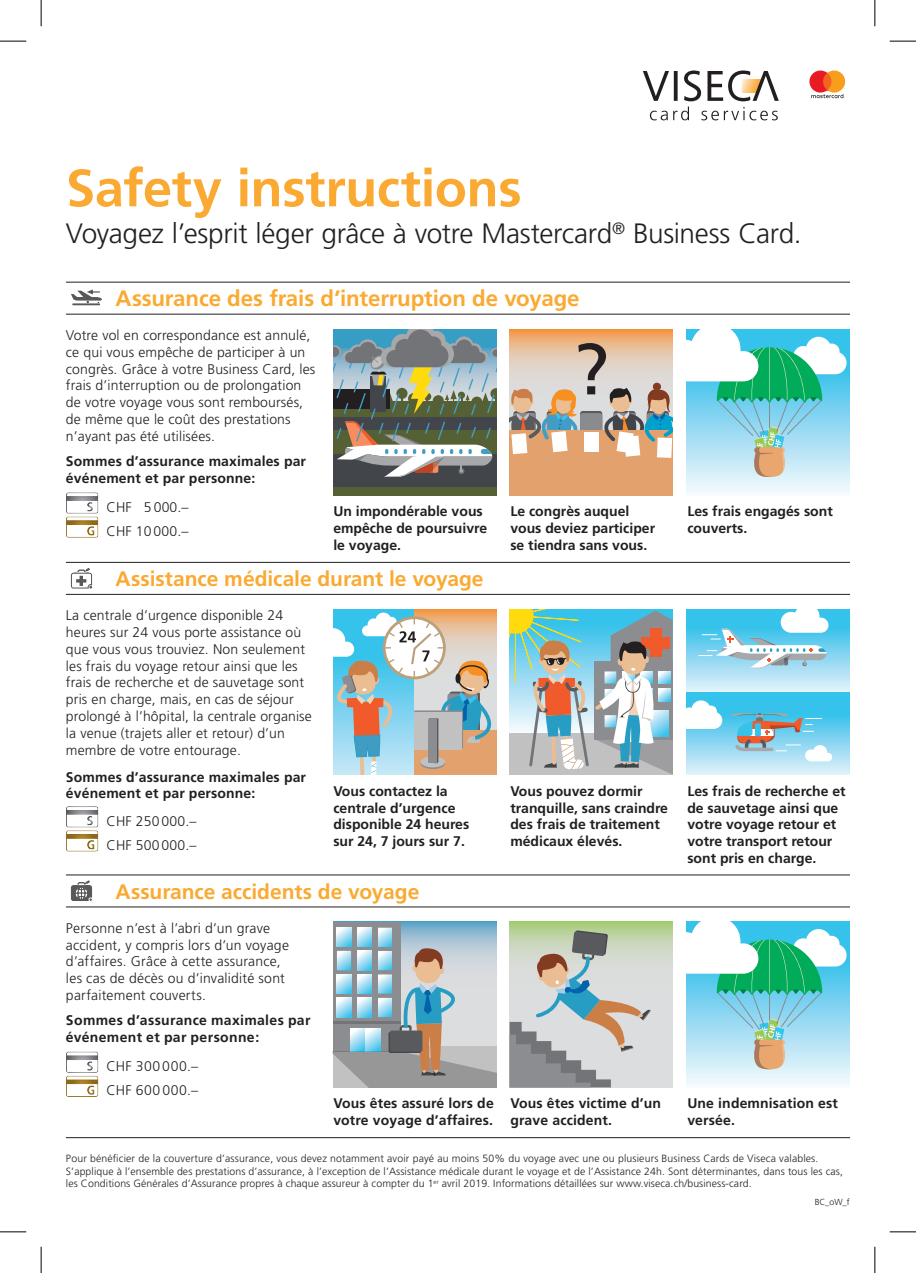
<style>
.page{position:relative;width:916px;height:1273px;background:#fff}
.page>*{position:absolute;margin:0;border:0;box-sizing:border-box;transform-origin:0 0}
.t1{font:700 52.5px "Frutiger";letter-spacing:-.005em;color:#faaa33}
.t2{font:300 28px "Frutiger";letter-spacing:-.015em;color:#231f20}
.t3{font:700 22.22px "Frutiger";letter-spacing:-.005em;color:#faaa33}
.t4{font:700 21px "Frutiger";letter-spacing:-.005em;color:#faaa33}
.t5{font:300 14px/16.8px "Frutiger";letter-spacing:.01em;color:#231f20}
.t6{font:700 14px/16.8px "Frutiger";color:#231f20}
.t7{font:700 14px/16.8px "Frutiger";letter-spacing:.025em;color:#231f20}
.t8{font:300 14px/24.2px "Frutiger";letter-spacing:.04em;color:#231f20}
.t9{font:300 10.5px/12.6px "Frutiger";letter-spacing:.01em;color:#231f20}
.t10{font:300 8.75px "Frutiger";color:#231f20}
</style>
<div class="page">
<svg style="left:650px;top:107px;width:39px;height:13px"></svg>
<svg style="left:701px;top:107px;width:77px;height:13px"></svg>
<svg style="left:643px;top:71px;width:34px;height:30px"></svg>
<svg style="left:684px;top:70px;width:17px;height:31px"></svg>
<svg style="left:707px;top:70px;width:72px;height:31px"></svg>
<svg style="left:809px;top:71px;width:36px;height:27px"></svg>
<svg style="left:333px;top:330px;width:163px;height:165px;background:#77837b"></svg>
<svg style="left:509px;top:330px;width:163px;height:13px;background:#efa664"></svg>
<div style="left:509px;top:430px;width:163px;height:65px;background:#e3a26d"></div>
<svg style="left:509px;top:343px;width:163px;height:115px;background:#c9b8a8"></svg>
<div style="left:686px;top:330px;width:163px;height:165px;background:linear-gradient(to bottom,#1dbae8,#edf3fb)"></div>
<svg style="left:686px;top:330px;width:160px;height:147px"></svg>
<svg style="left:333px;top:612px;width:163px;height:163px;background:#b4c1bf"></svg>
<svg style="left:509px;top:609px;width:164px;height:166px;background:#a2b9b8"></svg>
<svg style="left:686px;top:609px;width:163px;height:84px;background:#a0def3"></svg>
<svg style="left:686px;top:693px;width:163px;height:82px;background:#7ed5f1"></svg>
<svg style="left:686px;top:700px;width:36px;height:29px"></svg>
<svg style="left:698px;top:609px;width:130px;height:59px"></svg>
<svg style="left:730px;top:713px;width:102px;height:48px;background:#91c2d3"></svg>
<svg style="left:509px;top:922px;width:163px;height:165px;background:#cbd7be"></svg>
<svg style="left:509px;top:930px;width:142px;height:157px;background:#b9bcb7"></svg>
<div style="left:333px;top:922px;width:67px;height:129px;background:#8b8d90"></div>
<svg style="left:333px;top:927px;width:163px;height:160px;background:#a7b4b9"></svg>
<svg style="left:686px;top:922px;width:163px;height:163px;fill:#e6f5fc"></svg>
<svg style="left:686px;top:922px;width:160px;height:147px"></svg>
<hr style="left:66px;top:562px;width:784px;height:1px;background:#231f20">
<hr style="left:66px;top:594px;width:784px;height:1px;background:#231f20">
<svg style="left:66px;top:806px;width:32px;height:45px"></svg>
<hr style="left:66px;top:282px;width:784px;height:1px;background:#231f20">
<hr style="left:66px;top:314px;width:784px;height:1px;background:#231f20">
<svg style="left:66px;top:492px;width:32px;height:46px"></svg>
<hr style="left:72px;top:303px;width:28px;height:2px;background:#57585a">
<svg style="left:71px;top:289px;width:31px;height:14px"></svg>
<svg style="left:71px;top:568px;width:21px;height:20px"></svg>
<hr style="left:66px;top:875px;width:784px;height:1px;background:#231f20">
<hr style="left:66px;top:907px;width:784px;height:1px;background:#231f20">
<svg style="left:66px;top:1051px;width:32px;height:46px"></svg>
<div style="left:71px;top:886px;width:21px;height:14px;background:#57585a;border-radius:2px"></div>
<div style="left:71px;top:885px;width:21px;height:16px;border:1px solid #57585a;border-radius:2px"></div>
<svg style="left:74px;top:880px;width:19px;height:21px"></svg>
<hr style="left:66px;top:1137px;width:784px;height:1px;background:#231f20">
<svg style="left:0;top:41px;width:26px;height:1px"></svg>
<svg style="left:889px;top:41px;width:27px;height:1px"></svg>
<svg style="left:0;top:1231px;width:26px;height:1px"></svg>
<svg style="left:889px;top:1231px;width:27px;height:1px"></svg>
<svg style="left:41px;top:0;width:1px;height:26px"></svg>
<svg style="left:41px;top:1247px;width:1px;height:26px"></svg>
<svg style="left:874px;top:0;width:1px;height:26px"></svg>
<svg style="left:874px;top:1247px;width:1px;height:26px"></svg>
<h1 class="t1" style="left:66px;top:166px;width:457px">Safety instructions</h1>
<h2 class="t2" style="left:66px;top:222px;width:737px">Voyagez l’esprit léger grâce à votre Mastercard<sup>®</sup> Business Card.</h2>
<h3 class="t3" style="left:116px;top:289px;width:465px">Assurance des frais d’interruption de voyage</h3>
<p class="t5" style="left:66px;top:328px;width:251px">Votre vol en correspondance est annulé, ce qui vous empêche de participer à un congrès. Grâce à votre Business Card, les frais d’interruption ou de prolongation de votre voyage vous sont remboursés, de même que le coût des prestations n’ayant pas été utilisées.</p>
<p class="t6" style="left:66px;top:454px;width:242px">Sommes d’assurance maximales par événement et par personne:</p>
<p class="t5" style="left:106px;top:496px;width:84px;line-height:24.2px">CHF 5 000.–<br>CHF 10 000.–</p>
<p class="t6" style="left:333px;top:504px;width:155px">Un impondérable vous empêche de poursuivre le voyage.</p>
<p class="t6" style="left:510px;top:504px;width:146px">Le congrès auquel vous deviez participer se tiendra sans vous.</p>
<p class="t6" style="left:687px;top:504px;width:147px">Les frais engagés sont couverts.</p>
<h3 class="t4" style="left:116px;top:570px;width:369px">Assistance médicale durant le voyage</h3>
<p class="t5" style="left:66px;top:608px;width:247px">La centrale d’urgence disponible 24 heures sur 24 vous porte assistance où que vous vous trouviez. Non seulement les frais du voyage retour ainsi que les frais de recherche et de sauvetage sont pris en charge, mais, en cas de séjour prolongé à l’hôpital, la centrale organise la venue (trajets aller et retour) d’un membre de votre entourage.</p>
<p class="t6" style="left:66px;top:769px;width:242px">Sommes d’assurance maximales par événement et par personne:</p>
<p class="t5" style="left:106px;top:810px;width:91px;line-height:24.2px">CHF 250 000.–<br>CHF 500 000.–</p>
<p class="t6" style="left:333px;top:783px;width:137px">Vous contactez la centrale d’urgence disponible 24 heures sur 24, 7 jours sur 7.</p>
<p class="t6" style="left:510px;top:783px;width:159px">Vous pouvez dormir tranquille, sans craindre des frais de traitement médicaux élevés.</p>
<p class="t6" style="left:687px;top:783px;width:160px">Les frais de recherche et de sauvetage ainsi que votre voyage retour et votre transport retour sont pris en charge.</p>
<h3 class="t4" style="left:116px;top:883px;width:305px">Assurance accidents de voyage</h3>
<p class="t5" style="left:66px;top:920px;width:225px">Personne n’est à l’abri d’un grave accident, y compris lors d’un voyage d’affaires. Grâce à cette assurance, les cas de décès ou d’invalidité sont parfaitement couverts.</p>
<p class="t7" style="left:66px;top:1013px;width:246px">Sommes d’assurance maximales par événement et par personne:</p>
<p class="t8" style="left:106px;top:1055px;width:93px">CHF 300 000.–<br>CHF 600 000.–</p>
<p class="t6" style="left:333px;top:1096px;width:162px">Vous êtes assuré lors de votre voyage d’affaires.</p>
<p class="t6" style="left:510px;top:1096px;width:152px">Vous êtes victime d’un grave accident.</p>
<p class="t6" style="left:687px;top:1096px;width:152px">Une indemnisation est versée.</p>
<p class="t9" style="left:66px;top:1153px;width:778px">Pour bénéficier de la couverture d’assurance, vous devez notamment avoir payé au moins 50% du voyage avec une ou plusieurs Business Cards de Viseca valables.<br>S’applique à l’ensemble des prestations d’assurance, à l’exception de l’Assistance médicale durant le voyage et de l’Assistance 24h. Sont déterminantes, dans tous les cas, les Conditions Générales d’Assurance propres à chaque assureur à compter du 1<sup>er</sup> avril 2019. Informations détaillées sur www.viseca.ch/business-card.</p>
<p class="t10" style="left:814px;top:1198px;width:36px">BC_oW_f</p>
</div>
